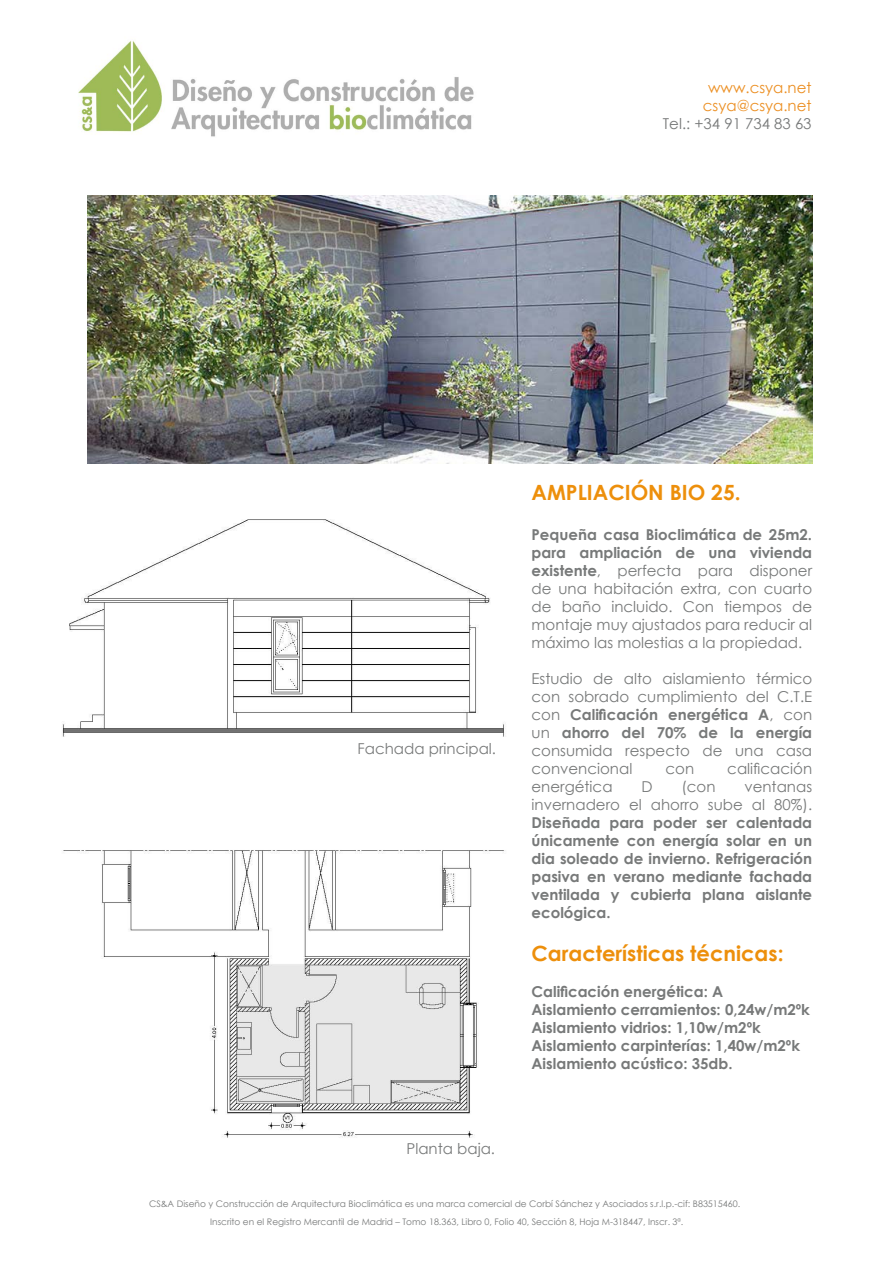
<style>
.page{position:relative;width:893px;height:1263px;background:#fff}
.page>*{position:absolute;margin:0;border:0;box-sizing:border-box;transform-origin:0 0}
.t1{font:700 21px "Century Gothic";color:#ed8f0b}
.t2{font:15px/18px "Century Gothic";color:#777979;text-align:justify}
.t3{font:700 15px/18px "Century Gothic";color:#777979;text-align:justify}
.t4{font:15px/18px "Century Gothic";color:#ec8f22;text-align:center}
.t5{font:9px/18px "Century Gothic";color:#777979;text-align:center}
.s1{font-weight:700}
</style>
<div class="page">
<img style="left:62px;top:519px;width:442px;height:619px">
<img style="left:78px;top:40px;width:396px;height:97px">
<img style="left:87px;top:196px;width:725px;height:267px">
<p class="t4" style="left:703px;top:78px;width:110px">www.csya.net csya@csya.net</p>
<p class="t2" style="left:663px;top:114px;width:150px">Tel.: +34 91 734 83 63</p>
<p class="t2" style="left:358px;top:740px;width:140px">Fachada principal.</p>
<p class="t2" style="left:406px;top:1140px;width:90px">Planta baja.</p>
<h1 class="t1" style="left:531px;top:477px;width:211px">AMPLIACIÓN BIO 25.</h1>
<p class="t2" style="left:531px;top:525px;width:282px"><span class="s1">Pequeña casa Bioclimática de 25m2. para ampliación de una vivienda existente</span>, perfecta para disponer de una habitación extra, con cuarto de baño incluido. Con tiempos de montaje muy ajustados para reducir al máximo las molestias a la propiedad.</p>
<p class="t2" style="left:531px;top:669px;width:282px">Estudio de alto aislamiento térmico con sobrado cumplimiento del C.T.E con <span class="s1">Calificación energética A</span>, con un <span class="s1">ahorro del 70% de la energía </span>consumida respecto de una casa convencional</p>
<p class="t2" style="left:665px;top:759px;width:30px">con</p>
<p class="t2" style="left:727px;top:759px;width:86px">calificación</p>
<p class="t2" style="left:531px;top:777px;width:83px">energética</p>
<p class="t2" style="left:641px;top:777px;width:13px">D</p>
<p class="t2" style="left:681px;top:777px;width:36px">(con</p>
<p class="t2" style="left:531px;top:777px;width:282px;text-align:right">ventanas<br>invernadero el ahorro sube al 80%).</p>
<p class="t3" style="left:531px;top:813px;width:282px">Diseñada para poder ser calentada únicamente con energía solar en un dia soleado de invierno. Refrigeración pasiva en verano mediante fachada ventilada y cubierta plana aislante ecológica.</p>
<h1 class="t1" style="left:531px;top:938px;width:253px">Características técnicas:</h1>
<p class="t3" style="left:531px;top:982px;width:280px;text-align:left">Calificación energética: A Aislamiento cerramientos: 0,24w/m2ºk Aislamiento vidrios: 1,10w/m2ºk Aislamiento carpinterías: 1,40w/m2ºk Aislamiento acústico: 35db.</p>
<p class="t5" style="left:149px;top:1195px;width:593px">CS&amp;A Diseño y Construcción de Arquitectura Bioclimática es una marca comercial de Corbí Sánchez y Asociados s.r.l.p.-cif: B83515460.<br>Inscrito en el Registro Mercantil de Madrid – Tomo 18.363, Libro 0, Folio 40, Sección 8, Hoja M-318447, Inscr. 3ª.</p>
</div>
